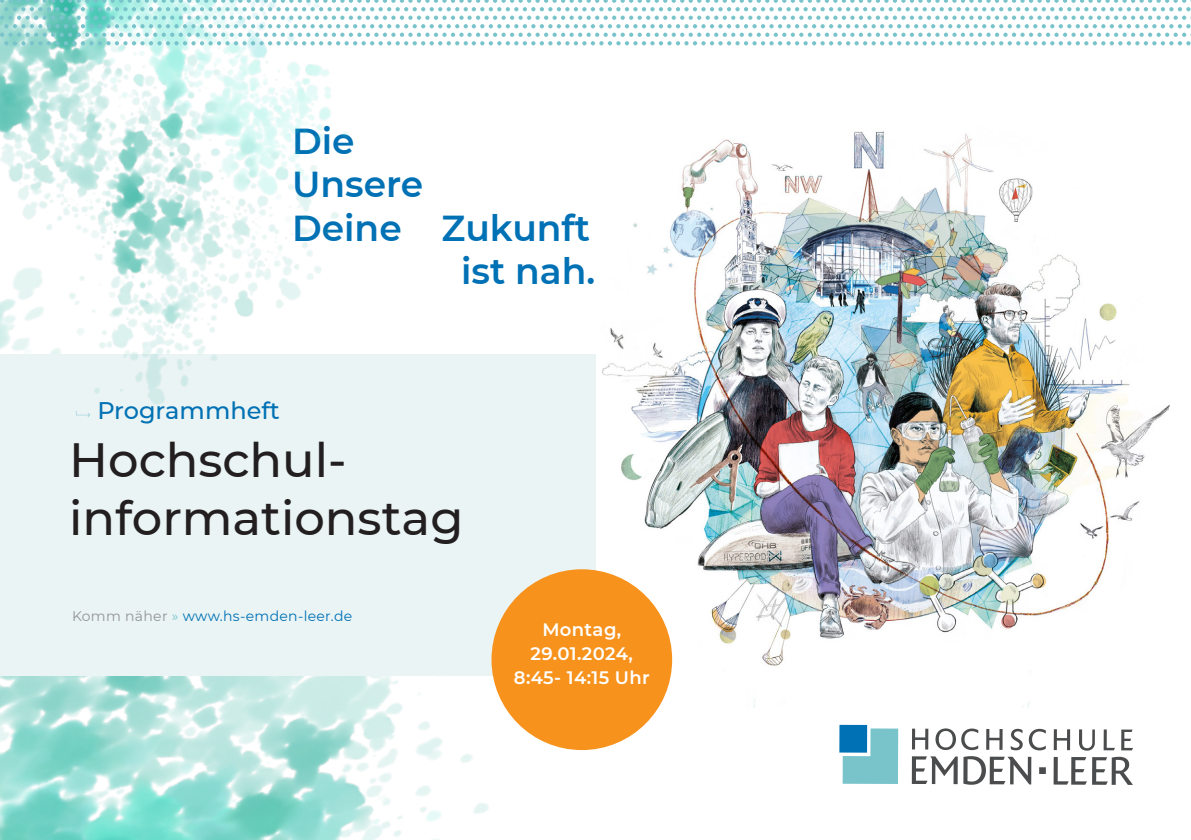
<style>
.page{position:relative;width:1191px;height:840px;background:#fff}
.page>*{position:absolute;margin:0;border:0;box-sizing:border-box;transform-origin:0 0}
.t1{font:500 48px "Montserrat";color:#231f20}
.t2{font:600 36px "Montserrat";color:#0071b4}
.t3{font:500 24px "Montserrat";color:#0071b4}
.t4{font:600 18px "Montserrat";letter-spacing:.02em;color:#fff}
.t5{font:14px "Montserrat";letter-spacing:.02em;color:#0071b4}
.s1{color:#939598}
.s2{color:#79c4cb}
</style>
<div class="page">
<img style="left:0;top:45px;width:576px;height:794px">
<img style="left:553px;top:70px;width:617px;height:637px">
<div style="left:0;top:353px;width:595px;height:322px;background:#eaf4f5"></div>
<div style="left:491px;top:569px;width:181px;height:180px;background:#f7931d;border-radius:50%"></div>
<svg style="left:842px;top:728px;width:56px;height:55px;background:#83c8cf"></svg>
<div style="left:839px;top:724px;width:28px;height:28px;background:#0071b4"></div>
<svg style="left:911px;top:728px;width:222px;height:56px"></svg>
<img style="left:0;top:45px;width:506px;height:372px">
<svg style="left:0;top:0;width:1191px;height:45px"></svg>
<p class="t2" style="left:292px;top:116px;width:64px">Die</p>
<p class="t2" style="left:292px;top:159px;width:133px">Unsere</p>
<p class="t2" style="left:292px;top:202px;width:299px">Deine Zukunft</p>
<p class="t2" style="left:461px;top:245px;width:136px">ist nah.</p>
<p class="t3" style="left:97px;top:393px;width:184px">Programmheft</p>
<p class="t1" style="left:69px;top:426px;width:279px">Hochschul-</p>
<p class="t1" style="left:69px;top:483px;width:396px">informationstag</p>
<p class="t5" style="left:72px;top:606px;width:282px"><span class="s1">Komm näher</span> <span class="s2">»</span> www.hs-emden-leer.de</p>
<p class="t4" style="left:542px;top:616px;width:80px">Montag,</p>
<p class="t4" style="left:530px;top:640px;width:104px">29.01.2024,</p>
<p class="t4" style="left:514px;top:664px;width:137px">8:45- 14:15 Uhr</p>
</div>
